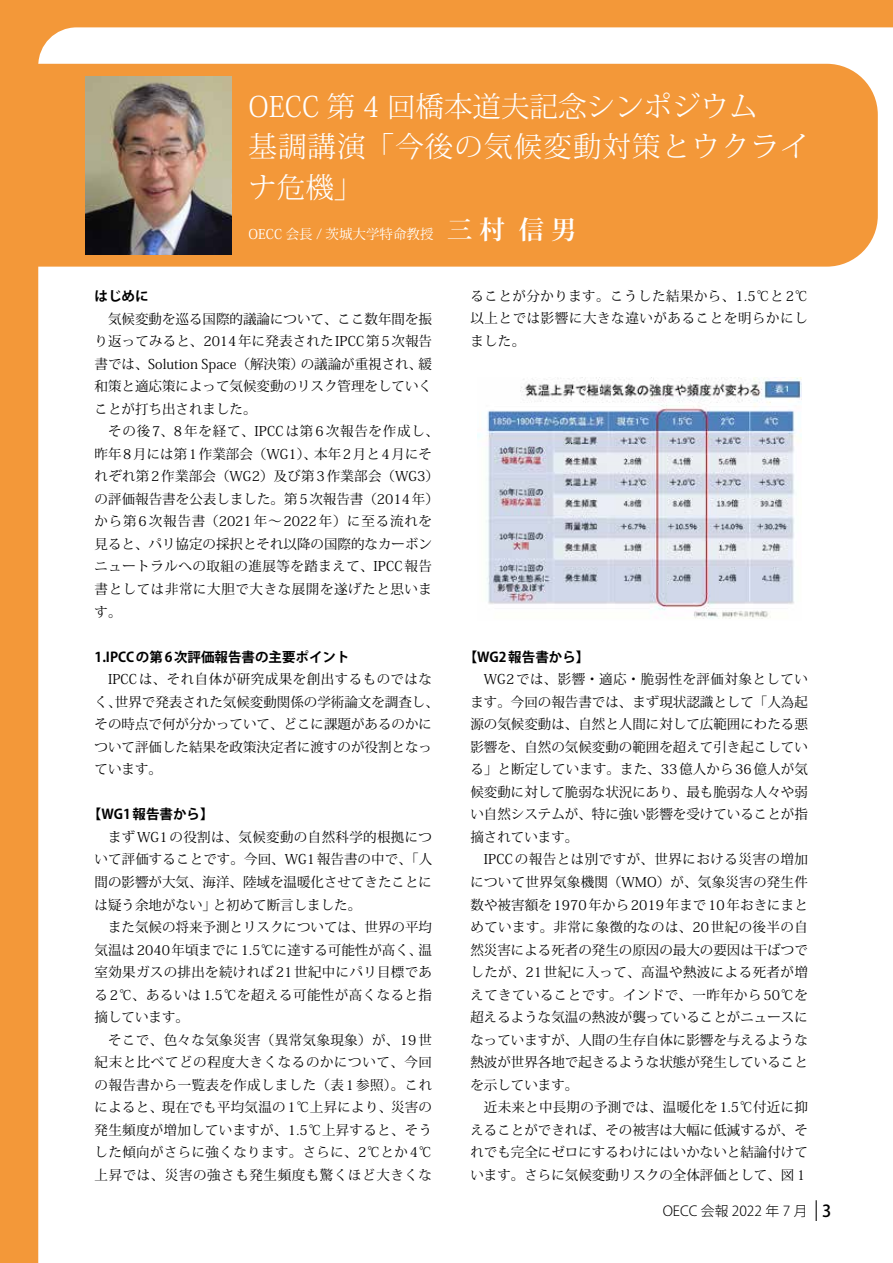
<style>
.page{position:relative;width:893px;height:1263px;background:#f39839}
.page>*{position:absolute;margin:0;border:0;box-sizing:border-box;transform-origin:0 0}
.t1{font:300 28.5px/40.5px "Koz Min Pr 6 N";color:#fff}
.t2{font:300 13.8px "Koz Go Pr 6 N";color:#000}
.t3{font:13.5px/22.5px "Koz Min Pr 6 N";color:#000;text-align:justify}
.t4{font:13.5px/22.5px "Koz Min Pr 6 N";letter-spacing:.035em;color:#000}
.t5{font:700 13.5px "Koz Go Pr 6 N";color:#000}
.t6{font:13.5px "Koz Min Pr 6 N";color:#fff}
.s1{font-weight:700;font-size:25.5px}
.s2{font-weight:500;font-size:16.5px}
</style>
<div class="page">
<div style="left:38px;top:27px;width:855px;height:1236px;background:#fff"></div>
<svg style="left:816px;top:1200px;width:1px;height:21px"></svg>
<svg style="left:38px;top:64px;width:840px;height:203px"></svg>
<img style="left:86px;top:76px;width:146px;height:178px">
<img style="left:477px;top:377px;width:324px;height:243px">
<h1 class="t1" style="left:248px;top:86px;width:562px">OECC 第 4 回橋本道夫記念シンポジウム<br>基調講演「今後の気候変動対策とウクライナ危機」</h1>
<p class="t6" style="left:248px;top:227px;width:330px">OECC 会長 / 茨城大学特命教授　<span class="s1">三 村 信 男</span></p>
<p class="t5" style="left:95px;top:288px;width:55px">はじめに</p>
<p class="t3" style="left:95px;top:308px;width:339px;text-indent:14px">気候変動を巡る国際的議論について、ここ数年間を振り返ってみると、2014年に発表されたIPCC第5次報告書では、Solution Space（解決策）の議論が重視され、緩和策と適応策によって気候変動のリスク管理をしていくことが打ち出されました。</p>
<p class="t4" style="left:95px;top:420px;width:346px;text-indent:14px">その後7、8年を経て、IPCCは第6次報告を作成し、昨年8月には第1作業部会（WG1）、本年2月と4月にそれぞれ第2作業部会（WG2）及び第3作業部会（WG3）の評価報告書を公表しました。第5次報告書（2014年）から第6次報告書（2021年～2022年）に至る流れを見ると、パリ協定の採択とそれ以降の国際的なカーボンニュートラルへの取組の進展等を踏まえて、IPCC報告書としては非常に大胆で大きな展開を遂げたと思います。</p>
<p class="t5" style="left:95px;top:649px;width:256px">1.IPCCの第 6次評価報告書の主要ポイント</p>
<p class="t3" style="left:95px;top:668px;width:346px;text-align:left;text-indent:14px">IPCCは、それ自体が研究成果を創出するものではなく、世界で発表された気候変動関係の学術論文を調査し、その時点で何が分かっていて、どこに課題があるのかについて評価した結果を政策決定者に渡すのが役割となっています。</p>
<p class="t5" style="left:88px;top:807px;width:127px">【WG1報告書から】</p>
<p class="t3" style="left:95px;top:826px;width:339px;text-indent:14px">まずWG1の役割は、気候変動の自然科学的根拠について評価することです。今回、WG1報告書の中で、「人間の影響が大気、海洋、陸域を温暖化させてきたことには疑う余地がない」と初めて断言しました。</p>
<p class="t3" style="left:95px;top:916px;width:339px;text-indent:14px">また気候の将来予測とリスクについては、世界の平均気温は2040年頃までに1.5℃に達する可能性が高く、温室効果ガスの排出を続ければ21世紀中にパリ目標である2℃、あるいは1.5℃を超える可能性が高くなると指摘しています。</p>
<p class="t3" style="left:95px;top:1029px;width:339px;text-indent:14px">そこで、色々な気象災害（異常気象現象）が、19世紀末と比べてどの程度大きくなるのかについて、今回の報告書から一覧表を作成しました（表 1 参照）。これによると、現在でも平均気温の 1℃上昇により、災害の発生頻度が増加していますが、1.5℃上昇すると、そうした傾向がさらに強くなります。さらに、2℃とか4℃上昇では、災害の強さも発生頻度も驚くほど大きくな</p>
<p class="t3" style="left:470px;top:285px;width:339px">ることが分かります。こうした結果から、1.5℃と2℃以上とでは影響に大きな違いがあることを明らかにしました。</p>
<p class="t5" style="left:464px;top:649px;width:127px">【WG2報告書から】</p>
<p class="t3" style="left:470px;top:668px;width:339px;text-indent:14px">WG2では、影響・適応・脆弱性を評価対象としています。今回の報告書では、まず現状認識として「人為起源の気候変動は、自然と人間に対して広範囲にわたる悪影響を、自然の気候変動の範囲を超えて引き起こしている」と断定しています。また、33億人から36億人が気候変動に対して脆弱な状況にあり、最も脆弱な人々や弱い自然システムが、特に強い影響を受けていることが指摘されています。</p>
<p class="t3" style="left:470px;top:848px;width:339px;text-indent:14px">IPCCの報告とは別ですが、世界における災害の増加について世界気象機関（WMO）が、気象災害の発生件数や被害額を1970年から2019年まで10年おきにまとめています。非常に象徴的なのは、20世紀の後半の自然災害による死者の発生の原因の最大の要因は干ばつでしたが、21世紀に入って、高温や熱波による死者が増えてきていることです。インドで、一昨年から50℃を超えるような気温の熱波が襲っていることがニュースになっていますが、人間の生存自体に影響を与えるような熱波が世界各地で起きるような状態が発生していることを示しています。</p>
<p class="t3" style="left:470px;top:1096px;width:339px;text-indent:14px">近未来と中長期の予測では、温暖化を1.5℃付近に抑えることができれば、その被害は大幅に低減するが、それでも完全にゼロにするわけにはいかないと結論付けています。さらに気候変動リスクの全体評価として、図１</p>
<p class="t2" style="left:663px;top:1203px;width:170px">OECC 会報 2022 年 7 月 <span class="s2">3</span></p>
</div>
